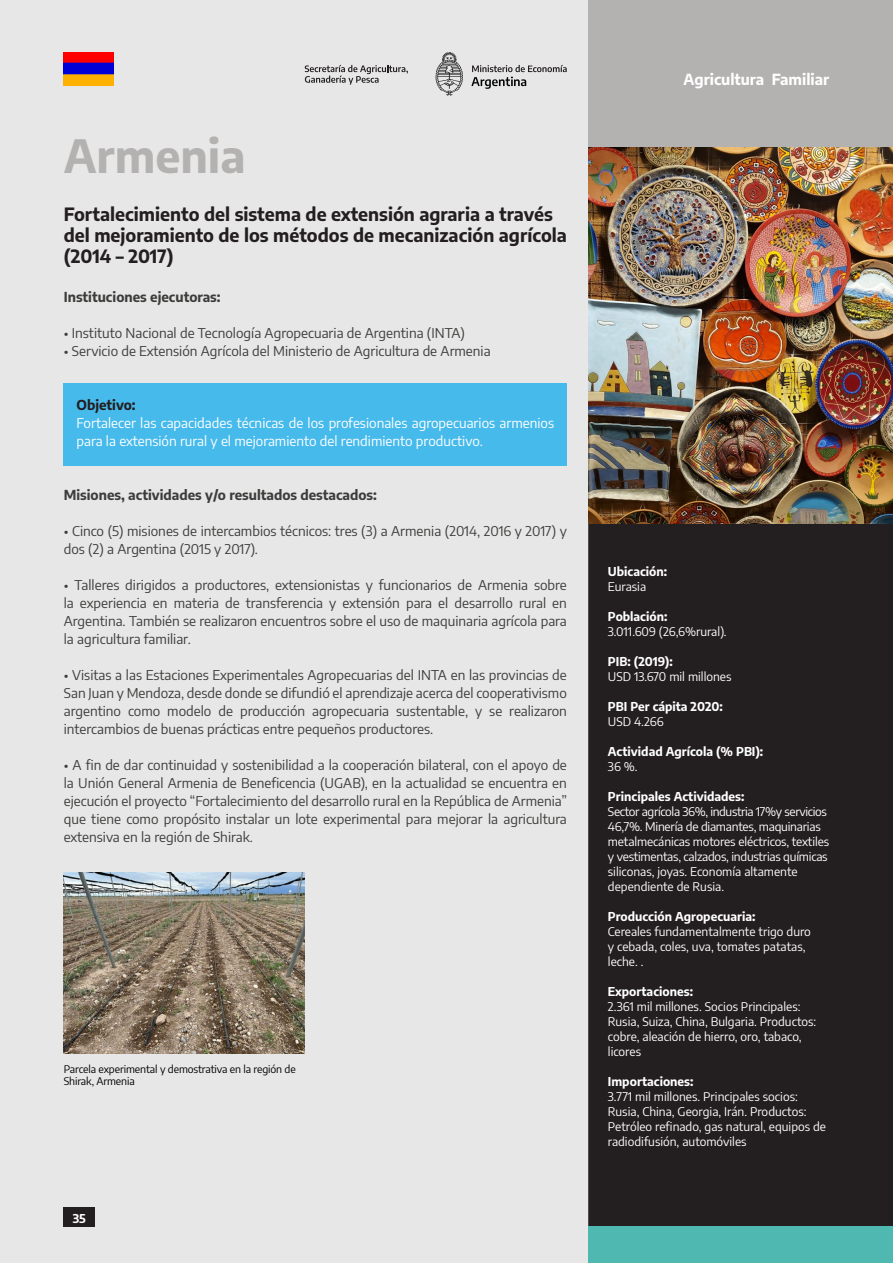
<style>
.page{position:relative;width:893px;height:1263px;background:#e8e7e7}
.page>*{position:absolute;margin:0;border:0;box-sizing:border-box;transform-origin:0 0}
.t1{font:700 45px "Encode Sans";color:#b4b1b1}
.t2{font:700 18px/21px "Encode Sans";color:#231e20}
.t3{font:700 15px "Encode Sans";color:#fff}
.t4{font:13.5px/18px "Encode Sans";color:#3c3c3b;text-align:justify}
.t5{font:13.5px/18px "Encode Sans";color:#fff}
.t6{font:700 13.5px "Encode Sans";color:#3c3c3b}
.t7{font:700 13.5px "Encode Sans";color:#231e20}
.t8{font:12px/15px "Encode Sans";color:#fff}
.t9{font:12px/15px "Encode Sans";letter-spacing:-.02em;color:#fff}
.t10{font:700 12px "Encode Sans";color:#fff}
.t11{font:10.5px/12.6px "Encode Sans";letter-spacing:-.01em;color:#000}
</style>
<div class="page">
<div style="left:64px;top:1208px;width:31px;height:19px;background:#231e20"></div>
<svg style="left:436px;top:52px;width:27px;height:44px"></svg>
<svg style="left:305px;top:65px;width:103px;height:20px"></svg>
<svg style="left:471px;top:65px;width:96px;height:24px"></svg>
<div style="left:588px;top:523px;width:305px;height:704px;background:#231e20"></div>
<div style="left:588px;top:1227px;width:305px;height:36px;background:#4fb8b1"></div>
<div style="left:64px;top:383px;width:503px;height:83px;background:#47baec"></div>
<img style="left:64px;top:52px;width:50px;height:33px">
<img style="left:588px;top:147px;width:305px;height:376px">
<img style="left:64px;top:873px;width:241px;height:180px">
<div style="left:588px;top:0;width:305px;height:147px;background:#b4b1b1"></div>
<h1 class="t1" style="left:64px;top:123px;width:183px">Armenia</h1>
<h2 class="t2" style="left:64px;top:202px;width:505px">Fortalecimiento del sistema de extensión agraria a través del mejoramiento de los métodos de mecanización agrícola (2014 – 2017)</h2>
<p class="t6" style="left:64px;top:287px;width:158px">Instituciones ejecutoras:</p>
<p class="t4" style="left:64px;top:323px;width:403px">• Instituto Nacional de Tecnología Agropecuaria de Argentina (INTA)</p>
<p class="t4" style="left:64px;top:341px;width:428px">• Servicio de Extensión Agrícola del Ministerio de Agricultura de Armenia</p>
<p class="t7" style="left:77px;top:395px;width:61px">Objetivo:</p>
<p class="t5" style="left:77px;top:413px;width:479px">Fortalecer las capacidades técnicas de los profesionales agropecuarios armenios para la extensión rural y el mejoramiento del rendimiento productivo.</p>
<p class="t6" style="left:64px;top:485px;width:315px">Misiones, actividades y/o resultados destacados:</p>
<p class="t4" style="left:64px;top:521px;width:505px">• Cinco (5) misiones de intercambios técnicos: tres (3) a Armenia (2014, 2016 y 2017) y dos (2) a Argentina (2015 y 2017).</p>
<p class="t4" style="left:64px;top:575px;width:505px">• Talleres dirigidos a productores, extensionistas y funcionarios de Armenia sobre la experiencia en materia de transferencia y extensión para el desarrollo rural en Argentina. También se realizaron encuentros sobre el uso de maquinaria agrícola para la agricultura familiar.</p>
<p class="t4" style="left:64px;top:665px;width:505px">• Visitas a las Estaciones Experimentales Agropecuarias del INTA en las provincias de San Juan y Mendoza, desde donde se difundió el aprendizaje acerca del cooperativismo argentino como modelo de producción agropecuaria sustentable, y se realizaron intercambios de buenas prácticas entre pequeños productores.</p>
<p class="t4" style="left:64px;top:755px;width:505px">• A fin de dar continuidad y sostenibilidad a la cooperación bilateral, con el apoyo de la Unión General Armenia de Beneficencia (UGAB), en la actualidad se encuentra en ejecución el proyecto “Fortalecimiento del desarrollo rural en la República de Armenia” que tiene como propósito instalar un lote experimental para mejorar la agricultura extensiva en la región de Shirak.</p>
<p class="t11" style="left:64px;top:1062px;width:234px">Parcela experimental y demostrativa en la región de<br>Shirak, Armenia</p>
<p class="t10" style="left:73px;top:1209px;width:15px">35</p>
<p class="t3" style="left:684px;top:68px;width:147px">Agricultura Familiar</p>
<p class="t10" style="left:608px;top:563px;width:61px">Ubicación:</p>
<p class="t8" style="left:608px;top:579px;width:40px">Eurasia</p>
<p class="t10" style="left:608px;top:608px;width:61px">Población:</p>
<p class="t8" style="left:608px;top:624px;width:120px">3.011.609 (26,6%rural).</p>
<p class="t10" style="left:608px;top:653px;width:66px">PIB: (2019):</p>
<p class="t8" style="left:608px;top:669px;width:125px">USD 13.670 mil millones</p>
<p class="t10" style="left:608px;top:698px;width:116px">PBI Per cápita 2020:</p>
<p class="t8" style="left:608px;top:714px;width:57px">USD 4.266</p>
<p class="t10" style="left:608px;top:743px;width:157px">Actividad Agrícola (% PBI):</p>
<p class="t8" style="left:608px;top:759px;width:31px">36 %.</p>
<p class="t10" style="left:608px;top:788px;width:138px">Principales Actividades:</p>
<p class="t9" style="left:608px;top:804px;width:223px">Sector agrícola 36%, industria 17%y servicios 46,7%. Minería de diamantes, maquinarias metalmecánicas motores eléctricos, textiles y vestimentas, calzados, industrias químicas siliconas, joyas. Economía altamente dependiente de Rusia.</p>
<p class="t10" style="left:608px;top:908px;width:149px">Producción Agropecuaria:</p>
<p class="t8" style="left:608px;top:924px;width:205px">Cereales fundamentalmente trigo duro y cebada, coles, uva, tomates patatas, leche. .</p>
<p class="t10" style="left:608px;top:983px;width:87px">Exportaciones:</p>
<p class="t8" style="left:608px;top:999px;width:210px">2.361 mil millones. Socios Principales:<br>Rusia, Suiza, China, Bulgaria. Productos: cobre, aleación de hierro, oro, tabaco, licores</p>
<p class="t10" style="left:608px;top:1073px;width:87px">Importaciones:</p>
<p class="t8" style="left:608px;top:1089px;width:220px">3.771 mil millones. Principales socios:<br>Rusia, China, Georgia, Irán. Productos:<br>Petróleo refinado, gas natural, equipos de radiodifusión, automóviles</p>
</div>
